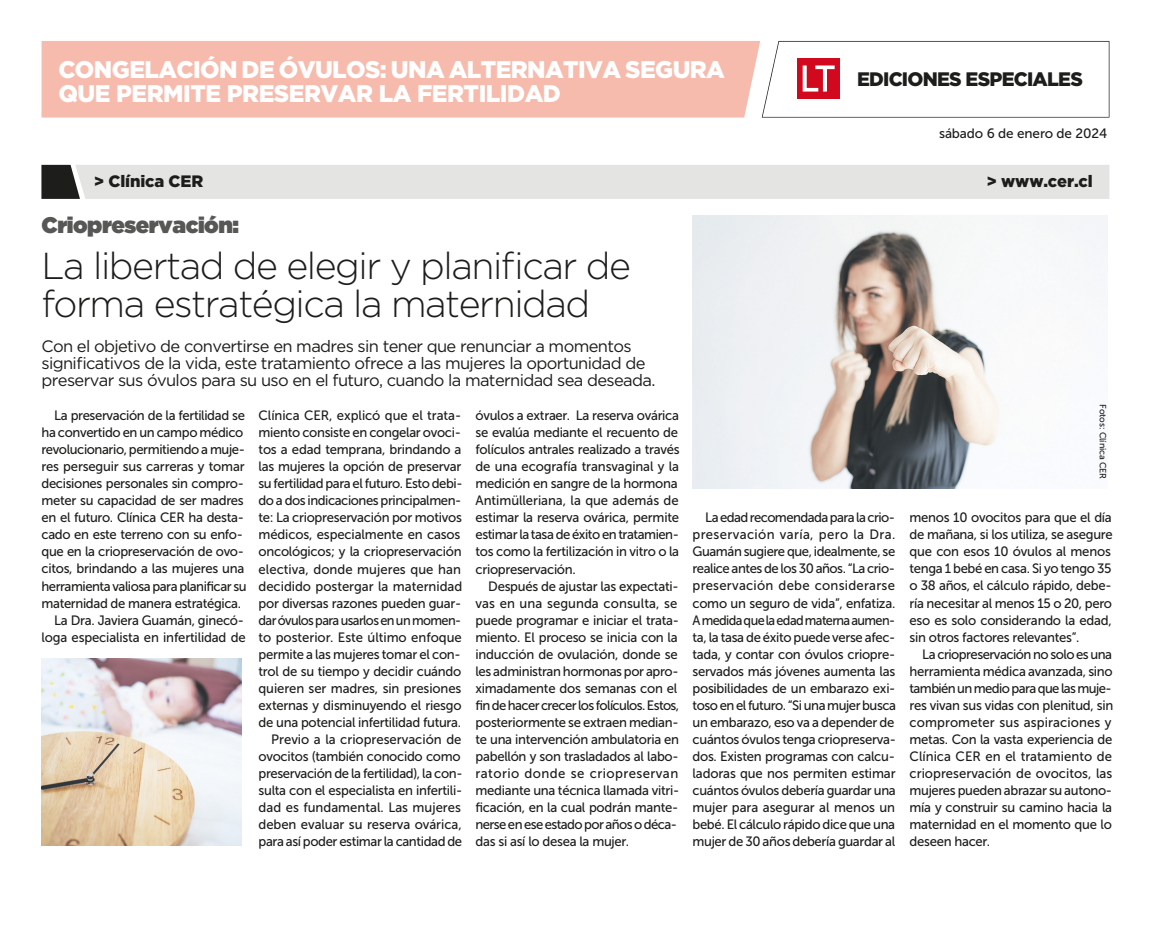
<style>
.page{position:relative;width:1151px;height:931px;background:#fff}
.page>*{position:absolute;margin:0;border:0;box-sizing:border-box;transform-origin:0 0}
.t1{font:300 37.5px/37.5px "Gotham";letter-spacing:-.04em;color:#1d1d1b}
.t2{font:900 24px "Gotham";letter-spacing:-.025em;color:#fff}
.t3{font:900 22.5px "Gotham";letter-spacing:-.02em;color:#575756}
.t4{font:900 19.5px "Gotham";letter-spacing:-.04em;color:#1d1d1b}
.t5{font:16.5px/17px "Gotham";letter-spacing:-.04em;color:#1d1d1b}
.t6{font:900 16.5px "Gotham";letter-spacing:-.01em;color:#1d1d1b}
.t7{font:13.5px/17px "Museo Sans 500";letter-spacing:-.02em;color:#1d1d1b}
.t8{font:9px "Museo Sans 500";letter-spacing:-.01em;color:#1d1d1b}
</style>
<div class="page">
<div style="left:41px;top:41px;width:719px;height:76px;background:#f7bbad"></div>
<svg style="left:762px;top:41px;width:347px;height:76px"></svg>
<div style="left:41px;top:165px;width:1068px;height:34px;background:#e4e4e3"></div>
<img style="left:692px;top:216px;width:415px;height:272px">
<img style="left:42px;top:658px;width:199px;height:187px">
<h2 class="t2" style="left:58px;top:53px;width:668px">CONGELACIÓN DE ÓVULOS: UNA ALTERNATIVA SEGURA</h2>
<h2 class="t2" style="left:58px;top:77px;width:504px">QUE PERMITE PRESERVAR LA FERTILIDAD</h2>
<h3 class="t4" style="left:856px;top:66px;width:227px">EDICIONES ESPECIALES</h3>
<p class="t7" style="left:939px;top:124px;width:170px">sábado 6 de enero de 2024</p>
<p class="t6" style="left:94px;top:170px;width:111px">&gt; Clínica CER</p>
<p class="t6" style="left:986px;top:170px;width:108px">&gt; www.cer.cl</p>
<h3 class="t3" style="left:41px;top:209px;width:199px">Criopreservación:</h3>
<h1 class="t1" style="left:41px;top:246px;width:591px">La libertad de elegir y planificar de forma estratégica la maternidad</h1>
<p class="t5" style="left:41px;top:337px;width:615px">Con el objetivo de convertirse en madres sin tener que renunciar a momentos significativos de la vida, este tratamiento ofrece a las mujeres la oportunidad de preservar sus óvulos para su uso en el futuro, cuando la maternidad sea deseada.</p>
<p class="t7" style="left:54px;top:407px;width:192px">La preservación de la fertilidad se</p>
<p class="t7" style="left:42px;top:424px;width:203px">ha convertido en un campo médico</p>
<p class="t7" style="left:42px;top:441px;width:205px">revolucionario, permitiendo a muje-</p>
<p class="t7" style="left:42px;top:458px;width:204px">res perseguir sus carreras y tomar</p>
<p class="t7" style="left:42px;top:475px;width:204px">decisiones personales sin compro-</p>
<p class="t7" style="left:42px;top:492px;width:204px">meter su capacidad de ser madres</p>
<p class="t7" style="left:42px;top:509px;width:204px">en el futuro. Clínica CER ha desta-</p>
<p class="t7" style="left:42px;top:526px;width:203px">cado en este terreno con su enfo-</p>
<p class="t7" style="left:42px;top:543px;width:204px">que en la criopreservación de ovo-</p>
<p class="t7" style="left:42px;top:560px;width:204px">citos, brindando a las mujeres una</p>
<p class="t7" style="left:42px;top:577px;width:206px">herramienta valiosa para planificar su</p>
<p class="t7" style="left:42px;top:594px;width:201px">maternidad de manera estratégica.</p>
<p class="t7" style="left:54px;top:611px;width:191px">La Dra. Javiera Guamán, ginecó-</p>
<p class="t7" style="left:42px;top:628px;width:206px">loga especialista en infertilidad de</p>
<p class="t8" style="left:1107px;top:404px;width:76px;rotate:90deg">Fotos: Clínica CER</p>
<p class="t7" style="left:258px;top:407px;width:205px;text-align:right">Clínica CER, explicó que el trata&shy;miento consiste en congelar ovoci&shy;tos a edad temprana, brindando a las mujeres la opción de preservar su fertilidad para el futuro. Esto debi&shy;do a dos indicaciones principalmen&shy;te: La criopreservación por motivos médicos, especialmente en casos oncológicos; y la criopreservación electiva, donde mujeres que han decidido postergar la maternidad por diversas razones pueden guar&shy;daróvulos parausarlosenunmomen&shy;to posterior. Este último enfoque permite a las mujeres tomar el con&shy;trol de su tiempo y decidir cuándo quieren ser madres, sin presiones externas y disminuyendo el riesgo de una potencial infertilidad futura.<br>Previo a la criopreservación de ovocitos (también conocido como preservación de la fertilidad), la con&shy;sulta con el especialista en infertili&shy;dad es fundamental. Las mujeres deben evaluar su reserva ovárica, para así poder estimar la cantidad de</p>
<p class="t7" style="left:475px;top:407px;width:205px">óvulos a extraer. La reserva ovárica se evalúa mediante el recuento de folículos antrales realizado a través de una ecografía transvaginal y la medición en sangre de la hormona Antimülleriana, la que además de estimar la reserva ovárica, permite estimar la tasa de éxito en tratamien&shy;tos como la fertilización in vitro o la criopreservación.</p>
<p class="t7" style="left:692px;top:509px;width:205px;text-align:justify;text-indent:13px">La edad recomendada para la crio&shy;preservación varía, pero la Dra.<br>Guamán sugiere que, idealmente, se realice antes de los 30 años. “La crio&shy;preservación debe considerarse como un seguro de vida”, enfatiza.<br>Amedidaquelaedadmaternaaumen&shy;ta, la tasa de éxito puede verse afec&shy;tada, y contar con óvulos criopre&shy;servados más jóvenes aumenta las posibilidades de un embarazo exi&shy;toso en el futuro. “Si una mujer busca un embarazo, eso va a depender de cuántos óvulos tenga criopreserva&shy;dos. Existen programas con calcu&shy;ladoras que nos permiten estimar cuántos óvulos debería guardar una mujer para asegurar al menos un bebé. El cálculo rápido dice que una mujer de 30 años debería guardar al</p>
<p class="t7" style="left:909px;top:509px;width:205px">menos 10 ovocitos para que el día de mañana, si los utiliza, se asegure que con esos 10 óvulos al menos tenga 1 bebé en casa. Si yo tengo 35 o 38 años, el cálculo rápido, debe&shy;ría necesitar al menos 15 o 20, pero eso es solo considerando la edad, sin otros factores relevantes”.</p>
<p class="t7" style="left:475px;top:577px;width:205px;text-indent:13px">Después de ajustar las expectati&shy;vas en una segunda consulta, se puede programar e iniciar el trata&shy;miento. El proceso se inicia con la inducción de ovulación, donde se les administran hormonas por apro&shy;ximadamente dos semanas con el fin de hacer crecer los folículos. Estos, posteriormente se extraen median&shy;te una intervención ambulatoria en pabellón y son trasladados al labo&shy;ratorio donde se criopreservan mediante una técnica llamada vitri&shy;ficación, en la cual podrán mante&shy;nerse en ese estado por años o déca&shy;das si así lo desea la mujer.</p>
<p class="t7" style="left:909px;top:645px;width:205px;text-align:justify;text-indent:13px">La criopreservación no solo es una herramienta médica avanzada, sino también un medio para que las muje&shy;res vivan sus vidas con plenitud, sin comprometer sus aspiraciones y metas. Con la vasta experiencia de Clínica CER en el tratamiento de criopreservación de ovocitos, las mujeres pueden abrazar su autono&shy;mía y construir su camino hacia la maternidad en el momento que lo deseen hacer.</p>
</div>
